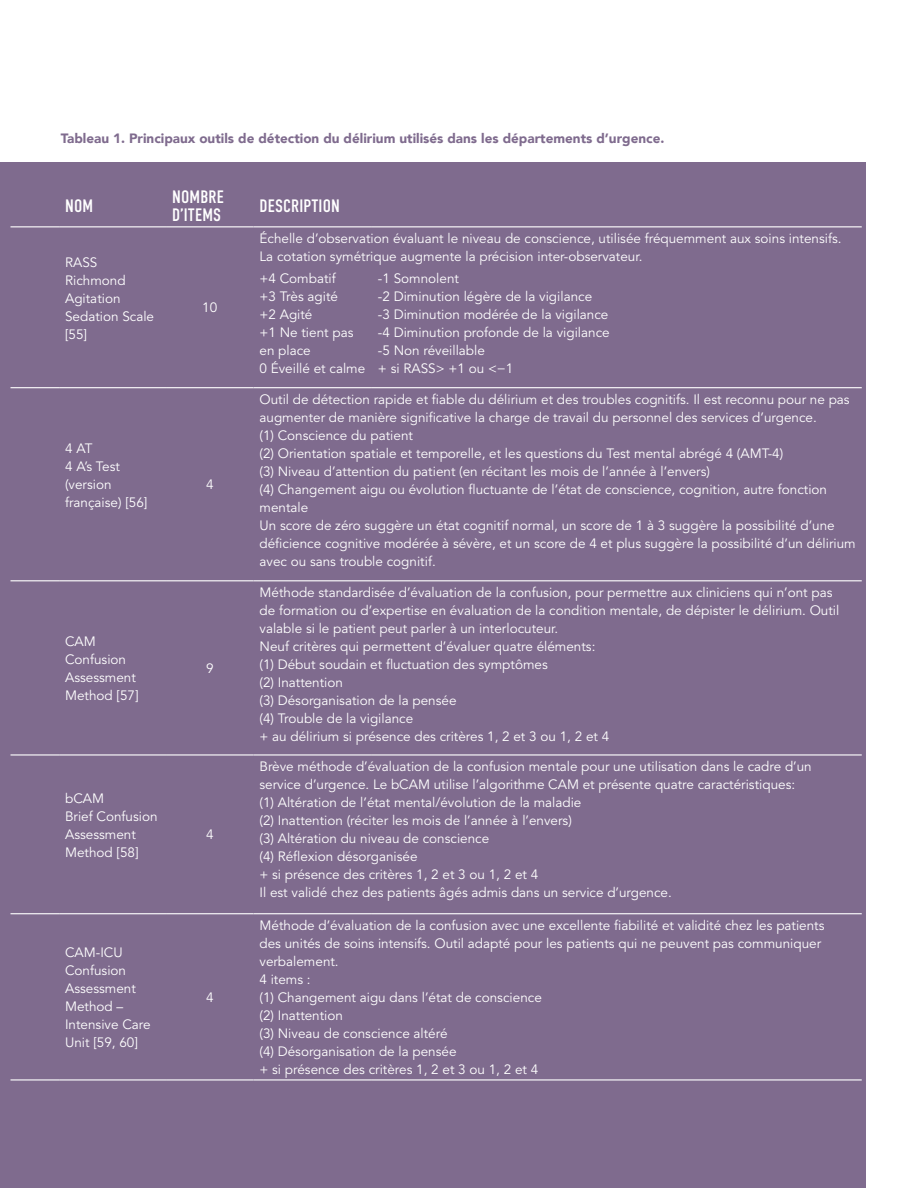
<style>
.page{position:relative;width:918px;height:1188px;background:#fff}
.page>*{position:absolute;margin:0;border:0;box-sizing:border-box;transform-origin:0 0}
.t1{font:18px/18px "DIN Condensed";letter-spacing:.01em;color:#fff}
.t2{font:13.5px/18px "Avenir LT Std";color:#fff}
.t3{font:900 13.5px "Avenir LT";color:#7f6b8e}
</style>
<div class="page">
<div style="left:0;top:162px;width:866px;height:1026px;background:#7f6b8e"></div>
<hr style="left:10px;top:387px;width:49px;height:1px;background:#fff">
<hr style="left:59px;top:387px;width:107px;height:1px;background:#fff">
<hr style="left:166px;top:387px;width:88px;height:1px;background:#fff">
<hr style="left:254px;top:387px;width:118px;height:1px;background:#fff">
<hr style="left:372px;top:387px;width:490px;height:1px;background:#fff">
<hr style="left:10px;top:580px;width:49px;height:1px;background:#fff">
<hr style="left:59px;top:580px;width:107px;height:1px;background:#fff">
<hr style="left:166px;top:580px;width:88px;height:1px;background:#fff">
<hr style="left:254px;top:580px;width:118px;height:1px;background:#fff">
<hr style="left:372px;top:580px;width:490px;height:1px;background:#fff">
<hr style="left:10px;top:754px;width:49px;height:2px;background:#fff">
<hr style="left:59px;top:754px;width:107px;height:2px;background:#fff">
<hr style="left:166px;top:754px;width:88px;height:2px;background:#fff">
<hr style="left:254px;top:754px;width:118px;height:2px;background:#fff">
<hr style="left:372px;top:754px;width:490px;height:2px;background:#fff">
<hr style="left:10px;top:913px;width:49px;height:1px;background:#fff">
<hr style="left:59px;top:913px;width:107px;height:1px;background:#fff">
<hr style="left:166px;top:913px;width:88px;height:1px;background:#fff">
<hr style="left:254px;top:913px;width:118px;height:1px;background:#fff">
<hr style="left:372px;top:913px;width:490px;height:1px;background:#fff">
<hr style="left:10px;top:1079px;width:49px;height:2px;background:#fff">
<hr style="left:59px;top:1079px;width:107px;height:2px;background:#fff">
<hr style="left:166px;top:1079px;width:88px;height:2px;background:#fff">
<hr style="left:254px;top:1079px;width:118px;height:2px;background:#fff">
<hr style="left:372px;top:1079px;width:490px;height:2px;background:#fff">
<hr style="left:10px;top:226px;width:49px;height:1px;background:#fff">
<hr style="left:59px;top:226px;width:107px;height:1px;background:#fff">
<hr style="left:166px;top:226px;width:88px;height:1px;background:#fff">
<hr style="left:254px;top:226px;width:118px;height:1px;background:#fff">
<hr style="left:372px;top:226px;width:490px;height:1px;background:#fff">
<p class="t3" style="left:61px;top:131px;width:605px">Tableau 1. Principaux outils de détection du délirium utilisés dans les départements d’urgence.</p>
<h1 class="t1" style="left:65px;top:197px;width:30px">NOM</h1>
<h1 class="t1" style="left:172px;top:188px;width:53px">NOMBRE<br>D’ITEMS</h1>
<h1 class="t1" style="left:260px;top:197px;width:82px">DESCRIPTION</h1>
<p class="t2" style="left:65px;top:254px;width:91px">RASS<br>Richmond<br>Agitation<br>Sedation Scale [55]</p>
<p class="t2" style="left:260px;top:230px;width:584px">Échelle d’observation évaluant le niveau de conscience, utilisée fréquemment aux soins intensifs.<br>La cotation symétrique augmente la précision inter-observateur.</p>
<p class="t2" style="left:260px;top:270px;width:107px">+4 Combatif<br>+3 Très agité<br>+2 Agité<br>+1 Ne tient pas en place<br>0 Éveillé et calme</p>
<p class="t2" style="left:378px;top:270px;width:233px">-1 Somnolent<br>-2 Diminution légère de la vigilance<br>-3 Diminution modérée de la vigilance -4 Diminution profonde de la vigilance -5 Non réveillable<br>+ si RASS&gt; +1 ou &lt;−1</p>
<p class="t2" style="left:202px;top:299px;width:17px">10</p>
<p class="t2" style="left:65px;top:440px;width:84px">4 AT<br>4 A’s Test (version française) [56]</p>
<p class="t2" style="left:65px;top:633px;width:75px">CAM<br>Confusion<br>Assessment<br>Method [57]</p>
<p class="t2" style="left:65px;top:790px;width:94px">bCAM<br>Brief Confusion<br>Assessment<br>Method [58]</p>
<p class="t2" style="left:65px;top:943px;width:87px">CAM-ICU<br>Confusion<br>Assessment<br>Method –<br>Intensive Care<br>Unit [59, 60]</p>
<p class="t2" style="left:206px;top:476px;width:9px">4</p>
<p class="t2" style="left:206px;top:660px;width:9px">9</p>
<p class="t2" style="left:206px;top:826px;width:9px">4</p>
<p class="t2" style="left:206px;top:988px;width:9px">4</p>
<p class="t2" style="left:259px;top:391px;width:598px">Outil de détection rapide et fiable du délirium et des troubles cognitifs. Il est reconnu pour ne pas augmenter de manière significative la charge de travail du personnel des services d’urgence.<br>(1) Conscience du patient<br>(2) Orientation spatiale et temporelle, et les questions du Test mental abrégé 4 (AMT-4)<br>(3) Niveau d’attention du patient (en récitant les mois de l’année à l’envers)<br>(4) Changement aigu ou évolution fluctuante de l’état de conscience, cognition, autre fonction mentale<br>Un score de zéro suggère un état cognitif normal, un score de 1 à 3 suggère la possibilité d’une déficience cognitive modérée à sévère, et un score de 4 et plus suggère la possibilité d’un délirium avec ou sans trouble cognitif.</p>
<p class="t2" style="left:259px;top:584px;width:581px">Méthode standardisée d’évaluation de la confusion, pour permettre aux cliniciens qui n’ont pas de formation ou d’expertise en évaluation de la condition mentale, de dépister le délirium. Outil valable si le patient peut parler à un interlocuteur.<br>Neuf critères qui permettent d’évaluer quatre éléments:<br>(1) Début soudain et fluctuation des symptômes<br>(2) Inattention<br>(3) Désorganisation de la pensée<br>(4) Trouble de la vigilance<br>+ au délirium si présence des critères 1, 2 et 3 ou 1, 2 et 4</p>
<p class="t2" style="left:259px;top:758px;width:554px">Brève méthode d’évaluation de la confusion mentale pour une utilisation dans le cadre d’un service d’urgence. Le bCAM utilise l’algorithme CAM et présente quatre caractéristiques: (1) Altération de l’état mental/évolution de la maladie<br>(2) Inattention (réciter les mois de l’année à l’envers)<br>(3) Altération du niveau de conscience<br>(4) Réflexion désorganisée<br>+ si présence des critères 1, 2 et 3 ou 1, 2 et 4<br>Il est validé chez des patients âgés admis dans un service d’urgence.</p>
<p class="t2" style="left:259px;top:916px;width:567px">Méthode d’évaluation de la confusion avec une excellente fiabilité et validité chez les patients des unités de soins intensifs. Outil adapté pour les patients qui ne peuvent pas communiquer verbalement.<br>4 items :<br>(1) Changement aigu dans l’état de conscience<br>(2) Inattention<br>(3) Niveau de conscience altéré<br>(4) Désorganisation de la pensée<br>+ si présence des critères 1, 2 et 3 ou 1, 2 et 4</p>
</div>
